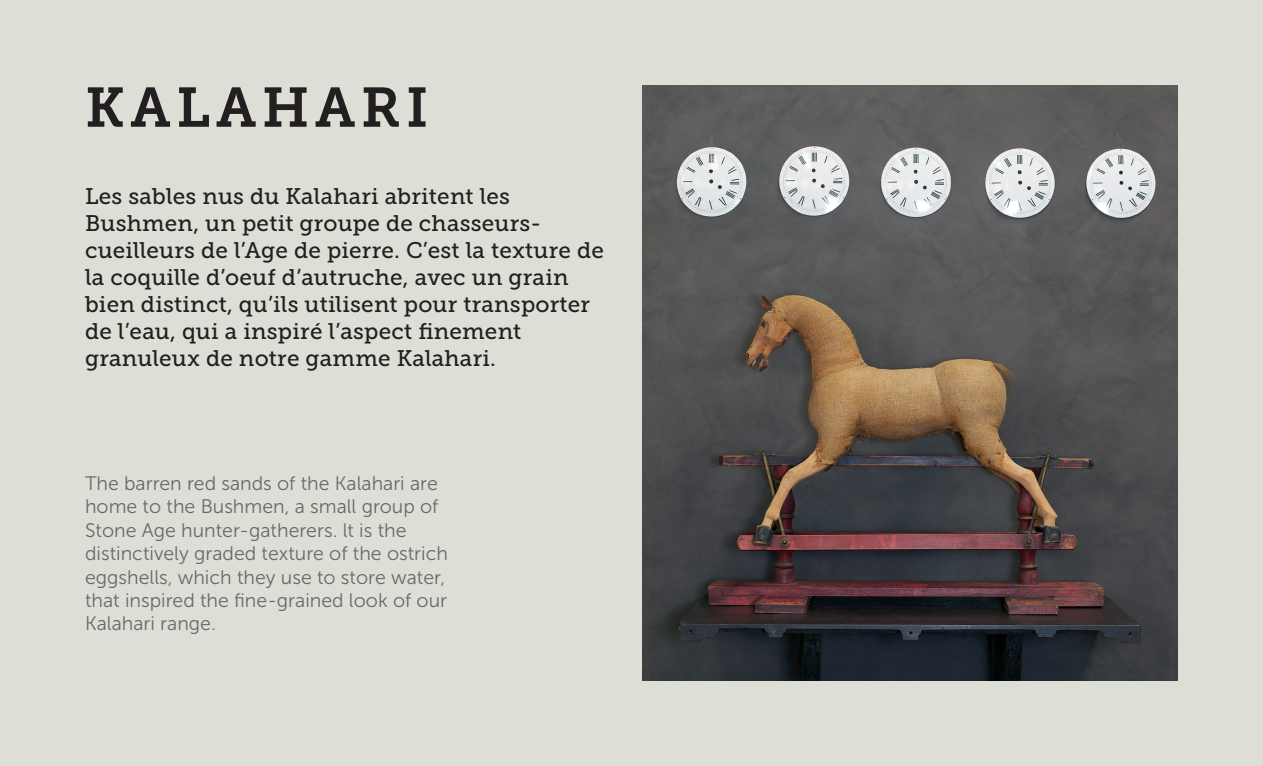
<style>
.page{position:relative;width:1263px;height:766px;background:#fff}
.page>*{position:absolute;margin:0;border:0;box-sizing:border-box;transform-origin:0 0}
._1-TITLE{font:55.5px "Museo Slab 700";letter-spacing:.1em;color:#231f20}
._3-CHAPO_FR{font:22.5px/27px "Museo Slab 500";letter-spacing:.01em;color:#231f20}
._4-_CHAPO_ENG{font:19.5px/23.4px "Museo Sans 300";color:#69696c}
</style>
<div class="page">
<div style="left:0;top:0;width:1263px;height:765px;background:#dddfd7"></div>
<img style="left:642px;top:85px;width:536px;height:595px">
<p class="_1-TITLE" style="left:85px;top:76px;width:345px">KALAHARI</p>
<p class="_3-CHAPO_FR" style="left:85px;top:183px;width:520px">Les sables nus du Kalahari abritent les Bushmen, un petit groupe de chasseurs&shy;cueilleurs de l’Age de pierre. C’est la texture de la coquille d’oeuf d’autruche, avec un grain bien distinct, qu’ils utilisent pour transporter de l’eau, qui a inspiré l’aspect finement granuleux de notre gamme Kalahari.</p>
<p class="_4-_CHAPO_ENG" style="left:85px;top:471px;width:364px">The barren red sands of the Kalahari are home to the Bushmen, a small group of Stone Age hunter-gatherers. lt is the distinctively graded texture of the ostrich eggshells, which they use to store water, that inspired the fine-grained look of our Kalahari range.</p>
</div>
